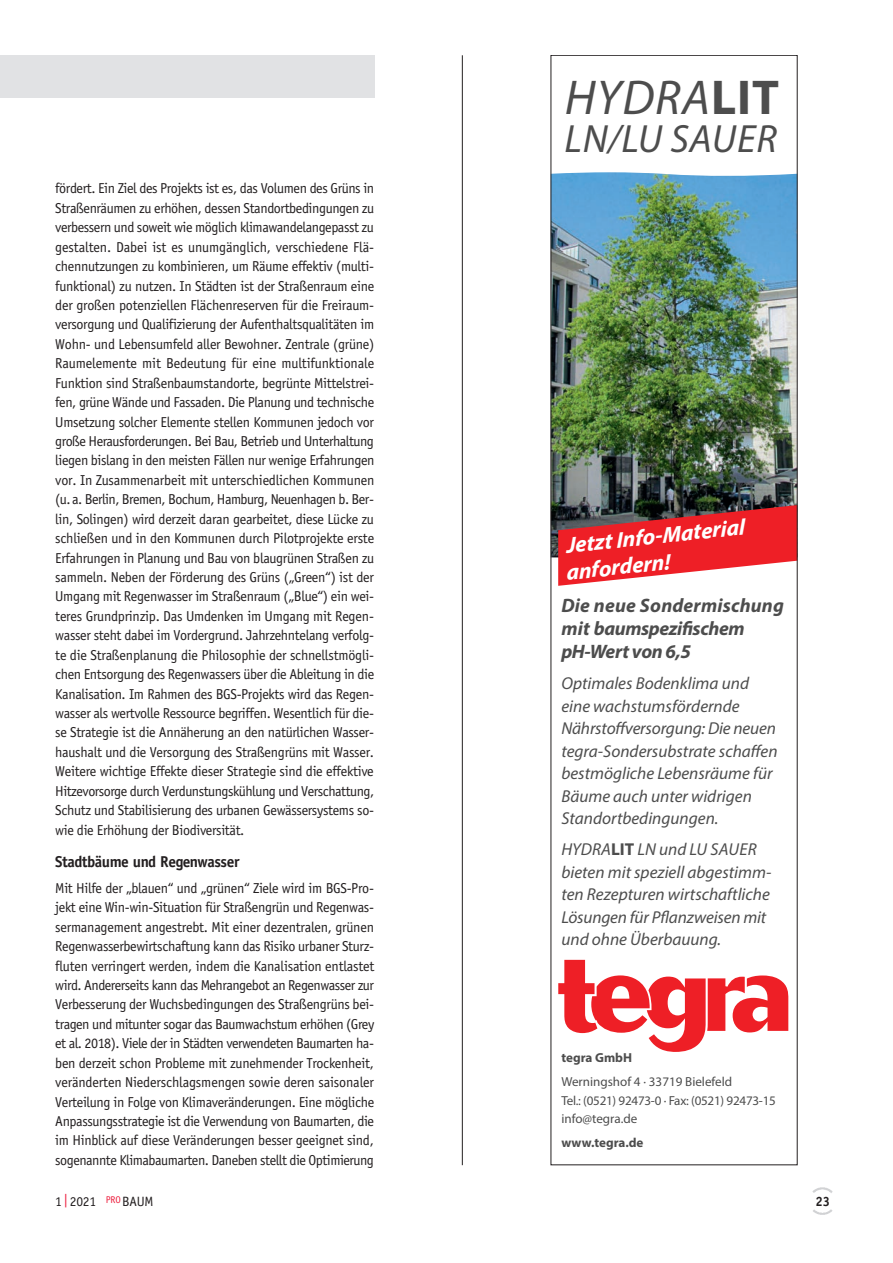
<style>
.page{position:relative;width:893px;height:1263px;background:#fff}
.page>*{position:absolute;margin:0;border:0;box-sizing:border-box;transform-origin:0 0}
.t1{font:italic 49.2px "Myriad Pro";letter-spacing:.02em;color:#4d4d4d}
.t2{font:italic 39.6px "Myriad Pro";letter-spacing:.02em;color:#4d4d4d}
.t3{font:italic 700 22.5px/27px "Myriad Pro";color:#fff}
.t4{font:italic 700 19.5px/23.4px "Myriad Pro";letter-spacing:.005em;color:#4d4d4d}
.t5{font:italic 17.25px/22.5px "Myriad Pro";color:#4d4d4d}
.t6{font:700 15.75px "Officina Sans";letter-spacing:-.03em;color:#231f20}
.t7{font:14.4px/19.5px "Officina Sans";letter-spacing:-.03em;color:#231f20;text-align:justify}
.t8{font:13.5px "Officina Sans";letter-spacing:-.015em;color:#231f20}
.t9{font:700 13.5px "Officina Sans";color:#231f20}
.t10{font:13.05px/18.6px "Myriad Pro";color:#4d4d4d}
.t11{font:700 13.05px "Myriad Pro";color:#4d4d4d}
.s1{font-weight:700;font-style:normal}
.s2{color:#ed1a3a}
</style>
<div class="page">
<img style="left:813px;top:1209px;width:20px;height:6px">
<img style="left:813px;top:1188px;width:20px;height:5px">
<div style="left:0;top:55px;width:374px;height:43px;background:#e1e2e4"></div>
<svg style="left:558px;top:960px;width:230px;height:92px"></svg>
<img style="left:553px;top:172px;width:242px;height:385px">
<svg style="left:558px;top:505px;width:237px;height:81px"></svg>
<hr style="left:462px;top:55px;width:1px;height:1110px;background:#231f20">
<h1 class="t1" style="left:565px;top:79px;width:216px">HYDRA<span class="s1">LIT</span></h1>
<h2 class="t2" style="left:565px;top:124px;width:214px">LN/LU SAUER</h2>
<p class="t7" style="left:55px;top:179px;width:321px">fördert. Ein Ziel des Projekts ist es, das Volumen des Grüns in Straßenräumen zu erhöhen, dessen Standortbedingungen zu verbessern und soweit wie möglich klimawandelangepasst zu gestalten. Dabei ist es unumgänglich, verschiedene Flä&shy;chennutzungen zu kombinieren, um Räume effektiv (multi&shy;funktional) zu nutzen. In Städten ist der Straßenraum eine der großen potenziellen Flächenreserven für die Freiraum&shy;versorgung und Qualifizierung der Aufenthaltsqualitäten im Wohn- und Lebensumfeld aller Bewohner. Zentrale (grüne)<br>Raumelemente mit Bedeutung für eine multifunktionale Funktion sind Straßenbaumstandorte, begrünte Mittelstrei&shy;fen, grüne Wände und Fassaden. Die Planung und technische Umsetzung solcher Elemente stellen Kommunen jedoch vor große Herausforderungen. Bei Bau, Betrieb und Unterhaltung liegen bislang in den meisten Fällen nur wenige Erfahrungen vor. In Zusammenarbeit mit unterschiedlichen Kommunen (u. a. Berlin, Bremen, Bochum, Hamburg, Neuenhagen b. Ber&shy;lin, Solingen) wird derzeit daran gearbeitet, diese Lücke zu schließen und in den Kommunen durch Pilotprojekte erste Erfahrungen in Planung und Bau von blaugrünen Straßen zu sammeln. Neben der Förderung des Grüns („Green“) ist der Umgang mit Regenwasser im Straßenraum („Blue“) ein wei&shy;teres Grundprinzip. Das Umdenken im Umgang mit Regen&shy;wasser steht dabei im Vordergrund. Jahrzehntelang verfolg&shy;te die Straßenplanung die Philosophie der schnellstmögli&shy;chen Entsorgung des Regenwassers über die Ableitung in die Kanalisation. Im Rahmen des BGS-Projekts wird das Regen&shy;wasser als wertvolle Ressource begriffen. Wesentlich für die&shy;se Strategie ist die Annäherung an den natürlichen Wasser&shy;haushalt und die Versorgung des Straßengrüns mit Wasser.<br>Weitere wichtige Effekte dieser Strategie sind die effektive Hitzevorsorge durch Verdunstungskühlung und Verschattung, Schutz und Stabilisierung des urbanen Gewässersystems so&shy;wie die Erhöhung der Biodiversität.</p>
<p class="t6" style="left:55px;top:852px;width:186px">Stadtbäume und Regenwasser</p>
<p class="t7" style="left:55px;top:878px;width:321px">Mit Hilfe der „blauen“ und „grünen“ Ziele wird im BGS-Pro&shy;jekt eine Win-win-Situation für Straßengrün und Regenwas&shy;sermanagement angestrebt. Mit einer dezentralen, grünen Regenwasserbewirtschaftung kann das Risiko urbaner Sturz&shy;fluten verringert werden, indem die Kanalisation entlastet wird. Andererseits kann das Mehrangebot an Regenwasser zur Verbesserung der Wuchsbedingungen des Straßengrüns bei&shy;tragen und mitunter sogar das Baumwachstum erhöhen (Grey et al. 2018). Viele der in Städten verwendeten Baumarten ha&shy;ben derzeit schon Probleme mit zunehmender Trockenheit, veränderten Niederschlagsmengen sowie deren saisonaler Verteilung in Folge von Klimaveränderungen. Eine mögliche Anpassungsstrategie ist die Verwendung von Baumarten, die im Hinblick auf diese Veränderungen besser geeignet sind, sogenannte Klimabaumarten. Daneben stellt die Optimierung</p>
<p class="t8" style="left:55px;top:1193px;width:100px">1 <span class="s2">|</span> 2021 <sup>PRO</sup>BAUM</p>
<p class="t9" style="left:816px;top:1193px;width:16px">23</p>
<h3 class="t3" style="left:562px;top:534px;width:184px;rotate:-6deg">Jetzt Info-Material anfordern!</h3>
<h3 class="t4" style="left:561px;top:595px;width:224px">Die neue Sondermischung mit baumspezifischem pH-Wert von 6,5</h3>
<p class="t5" style="left:561px;top:674px;width:218px">Optimales Bodenklima und eine wachstumsfördernde<br>Nährstoffversorgung: Die neuen tegra-Sondersubstrate schaffen bestmögliche Lebensräume für<br>Bäume auch unter widrigen<br>Standortbedingungen.</p>
<p class="t5" style="left:561px;top:840px;width:211px">HYDRA<span class="s1">LIT</span> LN und LU SAUER bieten mit speziell abgestimm&shy;ten Rezepturen wirtschaftliche<br>Lösungen für Pflanzweisen mit und ohne Überbauung.</p>
<p class="t11" style="left:561px;top:1052px;width:72px">tegra GmbH</p>
<p class="t10" style="left:561px;top:1073px;width:216px">Werningshof 4 · 33719 Bielefeld<br>Tel.: (0521) 92473-0 · Fax: (0521) 92473-15 info@tegra.de</p>
<p class="t11" style="left:561px;top:1138px;width:84px">www.tegra.de</p>
</div>
